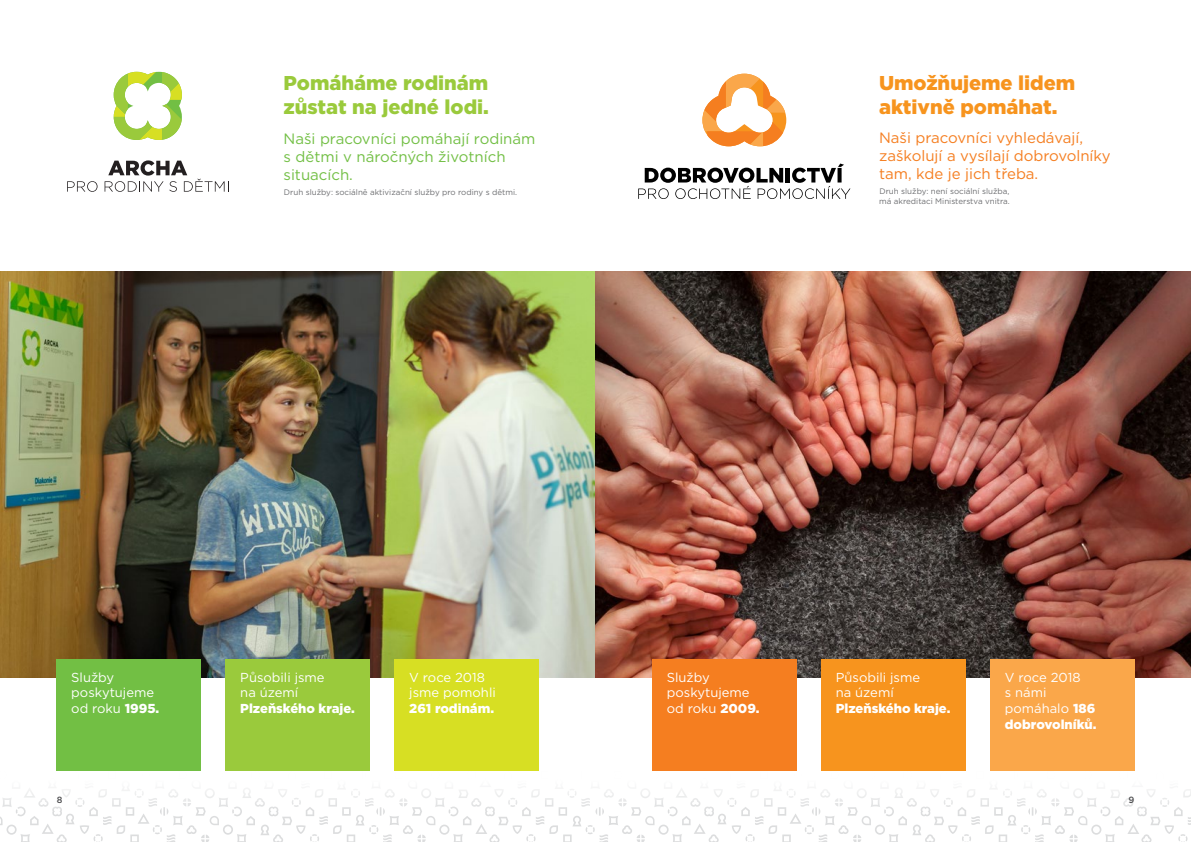
<style>
.page{position:relative;width:1191px;height:842px;background:#fff}
.page>*{position:absolute;margin:0;border:0;box-sizing:border-box;transform-origin:0 0}
.t1{font:900 20px/24px "Gotham";color:#9aca3c}
.t2{font:900 20px/24px "Gotham";color:#f7941e}
.t3{font:15px/18px "Gotham";color:#f57e20}
.t4{font:15px/18px "Gotham";color:#72bf44}
.t5{font:13px/15.6px "Gotham";color:#fff}
.t6{font:900 13px "Gotham";color:#fff}
.t7{font:500 9px "Gotham";color:#4d4d4f}
.t8{font:8px/9.6px "Gotham";color:#6d6e71}
.s1{font-weight:900}
</style>
<div class="page">
<svg style="left:0;top:770px;width:577px;height:72px"></svg>
<svg style="left:577px;top:770px;width:614px;height:72px"></svg>
<img style="left:0;top:271px;width:1191px;height:407px">
<div style="left:57px;top:659px;width:144px;height:112px;background:#72bf44"></div>
<div style="left:395px;top:659px;width:144px;height:112px;background:#d7df23"></div>
<div style="left:226px;top:659px;width:144px;height:112px;background:#9aca3c"></div>
<svg style="left:67px;top:181px;width:31px;height:11px"></svg>
<svg style="left:105px;top:160px;width:124px;height:32px"></svg>
<svg style="left:113px;top:72px;width:69px;height:68px"></svg>
<div style="left:652px;top:659px;width:144px;height:112px;background:#f57e20"></div>
<div style="left:990px;top:659px;width:144px;height:112px;background:#faa74a"></div>
<div style="left:821px;top:659px;width:144px;height:112px;background:#f7941e"></div>
<svg style="left:638px;top:164px;width:212px;height:35px"></svg>
<svg style="left:702px;top:74px;width:84px;height:72px"></svg>
<h1 class="t1" style="left:283px;top:70px;width:207px">Pomáháme rodinám zůstat na jedné lodi.</h1>
<p class="t4" style="left:283px;top:129px;width:253px">Naši pracovníci pomáhají rodinám s dětmi v náročných životních situacích.</p>
<p class="t8" style="left:284px;top:187px;width:235px">Druh služby: sociálně aktivizační služby pro rodiny s dětmi.</p>
<h1 class="t2" style="left:879px;top:70px;width:198px">Umožňujeme lidem aktivně pomáhat.</h1>
<p class="t3" style="left:879px;top:128px;width:233px">Naši pracovníci vyhledávají, zaškolují a vysílají dobrovolníky tam, kde je jich třeba.</p>
<p class="t8" style="left:879px;top:186px;width:132px">Druh služby: není sociální služba, má akreditaci Ministerstva vnitra.</p>
<p class="t5" style="left:71px;top:669px;width:89px">Služby poskytujeme od roku <span class="s1">1995.</span></p>
<p class="t5" style="left:240px;top:669px;width:86px">Působili jsme na území</p>
<p class="t6" style="left:240px;top:699px;width:116px">Plzeňského kraje.</p>
<p class="t5" style="left:409px;top:669px;width:88px">V roce 2018 jsme pomohli</p>
<p class="t6" style="left:409px;top:699px;width:86px">261 rodinám.</p>
<p class="t5" style="left:667px;top:669px;width:94px">Služby poskytujeme od roku <span class="s1">2009.</span></p>
<p class="t5" style="left:836px;top:669px;width:86px">Působili jsme na území</p>
<p class="t6" style="left:836px;top:699px;width:116px">Plzeňského kraje.</p>
<p class="t5" style="left:1004px;top:669px;width:93px">V roce 2018<br>s námi pomáhalo <span class="s1">186 dobrovolníků.</span></p>
<p class="t7" style="left:57px;top:794px;width:7px">8</p>
<p class="t7" style="left:1128px;top:794px;width:7px">9</p>
</div>
